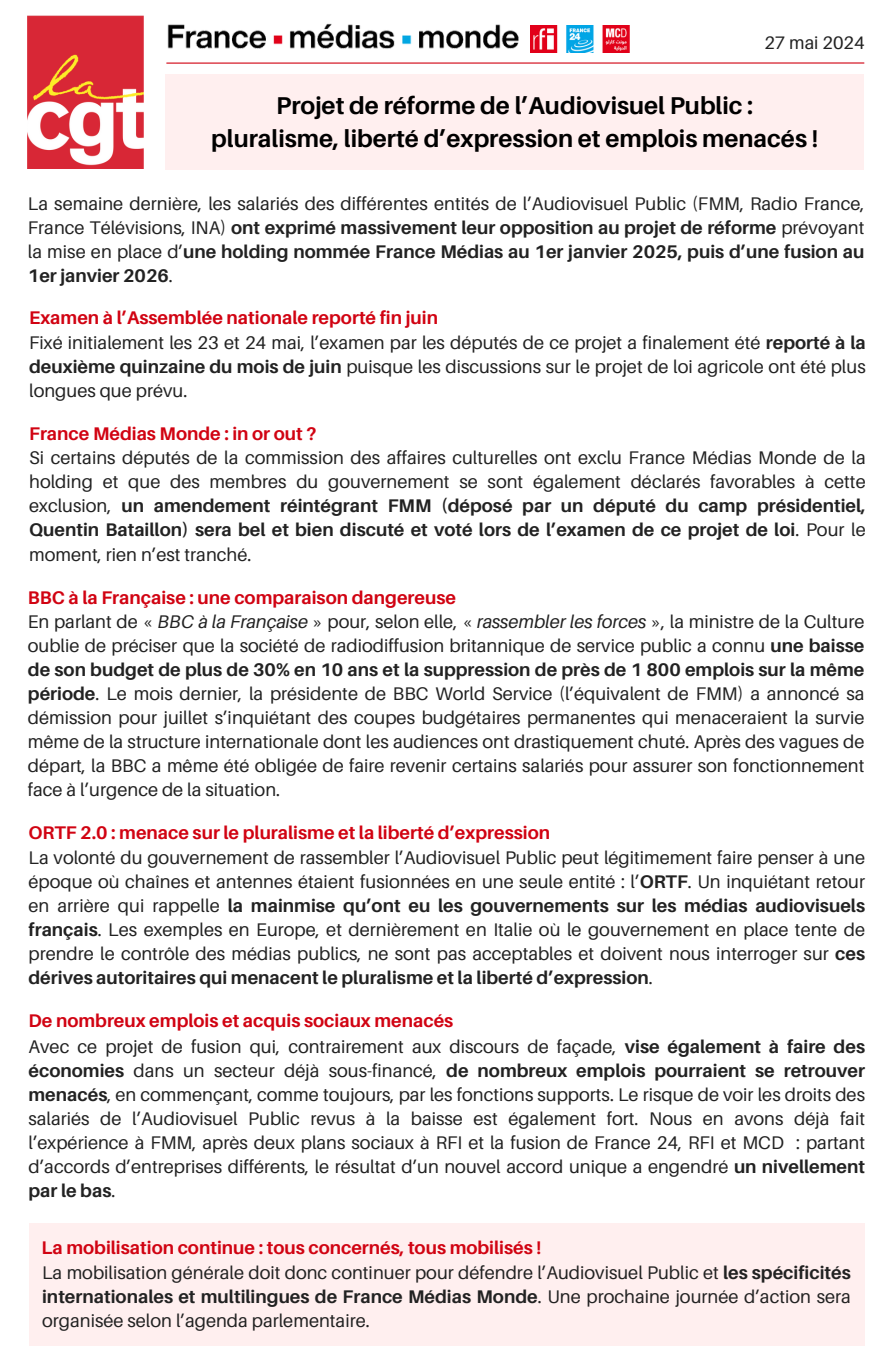
<style>
.page{position:relative;width:894px;height:1361px;background:#fff}
.page>*{position:absolute;margin:0;border:0;box-sizing:border-box;transform-origin:0 0}
.t1{font:700 24.3px/33.2px "Aileron";color:#000;text-align:center}
.t2{font:18.3px/24px "Aileron";color:#222;text-align:justify}
.t3{font:700 18.3px "Aileron";color:#d10312}
.t4{font:18.15px "Aileron";color:#222}
.s1{font-weight:700}
.s2{font-style:italic}
</style>
<div class="page">
<div style="left:165px;top:74px;width:698px;height:95px;background:#ffefef"></div>
<img style="left:28px;top:16px;width:116px;height:153px">
<img style="left:167px;top:23px;width:352px;height:26px">
<img style="left:530px;top:26px;width:99px;height:27px">
<hr style="left:167px;top:62px;width:696px;height:2px;background:#d10312">
<div style="left:29px;top:1222px;width:835px;height:123px;background:#ffefef"></div>
<p class="t4" style="left:764px;top:31px;width:102px">27 mai 2024</p>
<p class="t1" style="left:211px;top:88px;width:608px">Projet de réforme de l’Audiovisuel Public : pluralisme, liberté d’expression et emplois menacés !</p>
<h1 class="t2" style="left:28px;top:191px;width:837px">La semaine dernière, les salariés des différentes entités de l’Audiovisuel Public (FMM, Radio France, France Télévisions, INA) <span class="s1">ont exprimé massivement leur opposition au projet de réforme</span> prévoyant la mise en place d’<span class="s1">une holding nommée France Médias au 1er janvier 2025, puis d’une fusion au 1er janvier 2026</span>.</h1>
<p class="t3" style="left:29px;top:306px;width:410px">Examen à l’Assemblée nationale reporté fin juin</p>
<h2 class="t2" style="left:29px;top:330px;width:837px">Fixé initialement les 23 et 24 mai, l’examen par les députés de ce projet a finalement été <span class="s1">reporté à la deuxième quinzaine du mois de juin</span> puisque les discussions sur le projet de loi agricole ont été plus longues que prévu.</h2>
<p class="t3" style="left:29px;top:422px;width:289px">France Médias Monde : in or out ?</p>
<h2 class="t2" style="left:29px;top:445px;width:837px">Si certains députés de la commission des affaires culturelles ont exclu France Médias Monde de la holding et que des membres du gouvernement se sont également déclarés favorables à cette exclusion, <span class="s1">un amendement réintégrant FMM (déposé par un député du camp présidentiel, Quentin Bataillon) sera bel et bien discuté et voté lors de l’examen de ce projet de loi</span>. Pour le moment, rien n’est tranché.</h2>
<p class="t3" style="left:28px;top:585px;width:429px">BBC à la Française : une comparaison dangereuse</p>
<h2 class="t2" style="left:28px;top:609px;width:837px">En parlant de « <span class="s2">BBC à la Française</span> » pour, selon elle, « <span class="s2">rassembler les forces</span> », la ministre de la Culture oublie de préciser que la société de radiodiffusion britannique de service public a connu <span class="s1">une baisse de son budget de plus de 30% en 10 ans et la suppression de près de 1 800 emplois sur la même période</span>. Le mois dernier, la présidente de BBC World Service (l’équivalent de FMM) a annoncé sa démission pour juillet s’inquiétant des coupes budgétaires permanentes qui menaceraient la survie même de la structure internationale dont les audiences ont drastiquement chuté. Après des vagues de départ, la BBC a même été obligée de faire revenir certains salariés pour assurer son fonctionnement face à l’urgence de la situation.</h2>
<p class="t3" style="left:29px;top:821px;width:523px">ORTF 2.0 : menace sur le pluralisme et la liberté d’expression</p>
<h2 class="t2" style="left:29px;top:844px;width:837px">La volonté du gouvernement de rassembler l’Audiovisuel Public peut légitimement faire penser à une époque où chaînes et antennes étaient fusionnées en une seule entité : l’<span class="s1">ORTF</span>. Un inquiétant retour en arrière qui rappelle <span class="s1">la mainmise qu’ont eu les gouvernements sur les médias audiovisuels français</span>. Les exemples en Europe, et dernièrement en Italie où le gouvernement en place tente de prendre le contrôle des médias publics, ne sont pas acceptables et doivent nous interroger sur <span class="s1">ces dérives autoritaires qui menacent le pluralisme et la liberté d’expression</span>.</h2>
<p class="t3" style="left:29px;top:1008px;width:426px">De nombreux emplois et acquis sociaux menacés</p>
<h2 class="t2" style="left:29px;top:1034px;width:837px">Avec ce projet de fusion qui, contrairement aux discours de façade, <span class="s1">vise également à faire des économies</span> dans un secteur déjà sous-financé, <span class="s1">de nombreux emplois pourraient se retrouver menacés</span>, en commençant, comme toujours, par les fonctions supports. Le risque de voir les droits des salariés de l’Audiovisuel Public revus à la baisse est également fort. Nous en avons déjà fait l’expérience à FMM, après deux plans sociaux à RFI et la fusion de France 24, RFI et MCD : partant d’accords d’entreprises différents, le résultat d’un nouvel accord unique a engendré <span class="s1">un nivellement par le bas</span>.</h2>
<p class="t3" style="left:41px;top:1236px;width:501px">La mobilisation continue : tous concernés, tous mobilisés !</p>
<h2 class="t2" style="left:42px;top:1259px;width:810px">La mobilisation générale doit donc continuer pour défendre l’Audiovisuel Public et <span class="s1">les spécificités internationales et multilingues de France Médias Monde</span>. Une prochaine journée d’action sera organisée selon l’agenda parlementaire.</h2>
</div>
